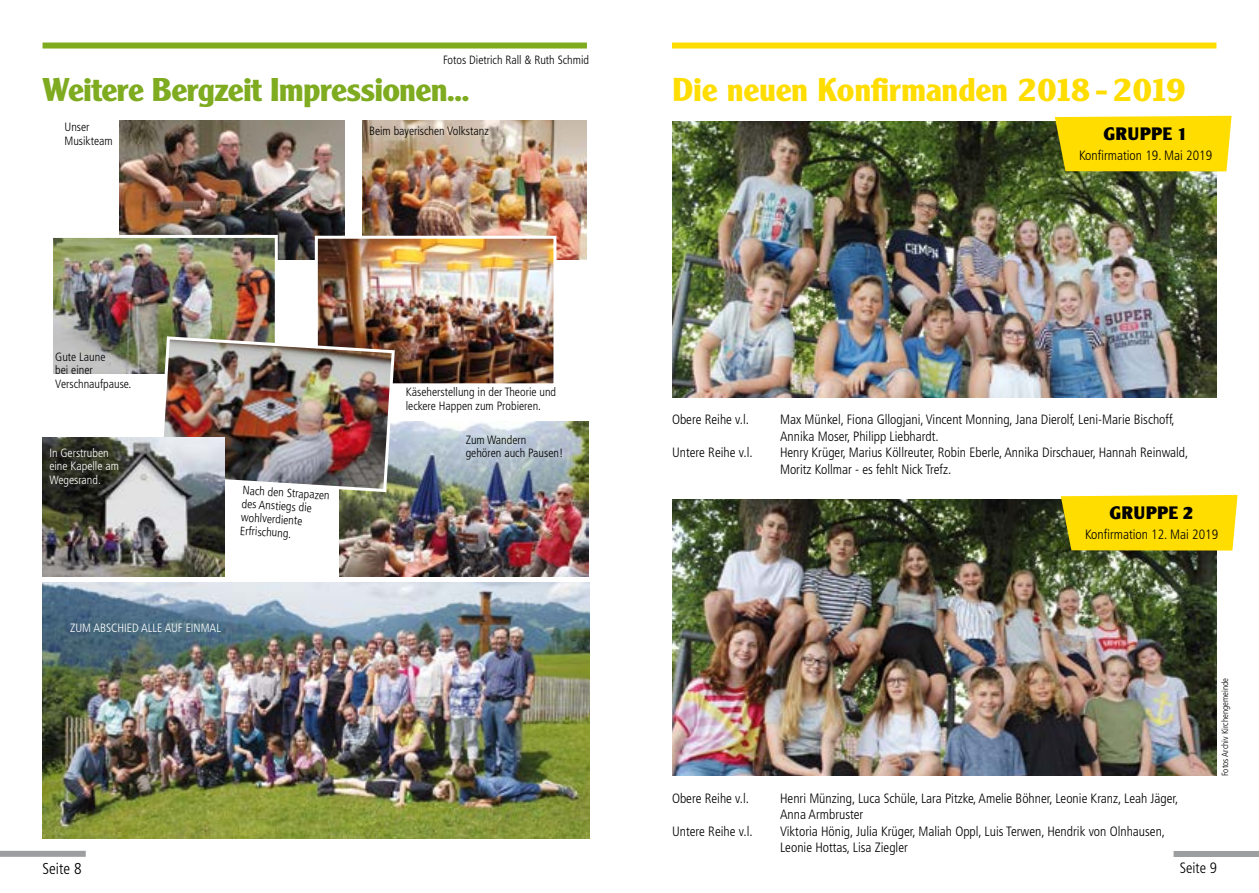
<style>
.page{position:relative;width:1259px;height:893px;background:#fff}
.page>*{position:absolute;margin:0;border:0;box-sizing:border-box;transform-origin:0 0}
.t1{font:800 33px "Clearface Gothic BQ";letter-spacing:.005em;color:#7eab1f}
.t2{font:800 33px "Clearface Gothic BQ";letter-spacing:.02em;color:#fd0}
.t3{font:800 18px "Clearface Gothic BQ";letter-spacing:.04em;color:#000}
.t4{font:300 condensed 15.75px "Frutiger";color:#000}
.t5{font:300 condensed 15px "Frutiger";color:#000}
.t6{font:300 condensed 13.5px/16.5px "Frutiger";color:#000}
.t7{font:300 condensed 12px/13.5px "Frutiger";color:#000}
.t8{font:300 condensed 12px/13.5px "Frutiger";color:#fff}
.t9{font:300 condensed 9px "Frutiger";color:#000}
</style>
<div class="page">
<div style="left:672px;top:43px;width:544px;height:6px;background:#fd0"></div>
<img style="left:672px;top:121px;width:544px;height:277px">
<img style="left:672px;top:500px;width:544px;height:276px">
<div style="left:1054px;top:116px;width:177px;height:55px;background:#fd0"></div>
<svg style="left:1060px;top:495px;width:177px;height:56px;background:#f6d707"></svg>
<img style="left:43px;top:582px;width:547px;height:257px">
<img style="left:340px;top:421px;width:249px;height:155px">
<img style="left:120px;top:120px;width:225px;height:139px">
<img style="left:54px;top:239px;width:220px;height:134px">
<div style="left:50px;top:235px;width:228px;height:142px;border:3px solid #fff"></div>
<img style="left:362px;top:120px;width:224px;height:139px">
<div style="left:43px;top:43px;width:544px;height:6px;background:#7eab1f"></div>
<img style="left:319px;top:240px;width:233px;height:142px">
<div style="left:315px;top:236px;width:241px;height:150px;border:3px solid #fff"></div>
<img style="left:157px;top:335px;width:239px;height:159px">
<img style="left:43px;top:437px;width:181px;height:139px">
<div style="left:0;top:851px;width:86px;height:6px;background:#9c9e9f"></div>
<div style="left:1173px;top:851px;width:86px;height:6px;background:#9c9e9f"></div>
<p class="t7" style="left:443px;top:53px;width:147px">Fotos Dietrich Rall &amp; Ruth Schmid</p>
<h1 class="t1" style="left:43px;top:71px;width:427px">Weitere Bergzeit Impressionen...</h1>
<p class="t7" style="left:64px;top:121px;width:50px">Unser<br>Musikteam</p>
<p class="t7" style="left:369px;top:124px;width:121px">Beim bayerischen Volkstanz</p>
<p class="t7" style="left:55px;top:350px;width:78px">Gute Laune<br>bei einer<br>Verschnaufpause.</p>
<p class="t8" style="left:49px;top:446px;width:71px">In Gerstruben eine Kapelle am<br>Wegesrand.</p>
<p class="t7" style="left:243px;top:483px;width:89px;rotate:4deg">Nach den Strapazen des Anstiegs die wohlverdiente<br>Erfrischung.</p>
<p class="t8" style="left:70px;top:621px;width:152px">ZUM ABSCHIED ALLE AUF EINMAL</p>
<p class="t7" style="left:406px;top:385px;width:152px">Käseherstellung in der Theorie und leckere Happen zum Probieren.</p>
<p class="t7" style="left:466px;top:433px;width:99px">Zum Wandern gehören auch Pausen!</p>
<h1 class="t2" style="left:673px;top:71px;width:514px">Die neuen Konfirmanden 2018 - 2019</h1>
<h2 class="t3" style="left:1103px;top:124px;width:86px">GRUPPE 1</h2>
<p class="t6" style="left:1079px;top:147px;width:135px">Konfirmation 19. Mai 2019</p>
<p class="t6" style="left:672px;top:412px;width:79px">Obere Reihe v.l.</p>
<p class="t6" style="left:780px;top:412px;width:396px">Max Münkel, Fiona Gllogjani, Vincent Monning, Jana Dierolf, Leni-Marie Bischoff,<br>Annika Moser, Philipp Liebhardt.</p>
<p class="t6" style="left:672px;top:445px;width:82px">Untere Reihe v.l.</p>
<p class="t6" style="left:780px;top:445px;width:410px">Henry Krüger, Marius Köllreuter, Robin Eberle, Annika Dirschauer, Hannah Reinwald,<br>Moritz Kollmar - es fehlt Nick Trefz.</p>
<h2 class="t3" style="left:1109px;top:503px;width:86px">GRUPPE 2</h2>
<p class="t6" style="left:1085px;top:526px;width:135px">Konfirmation 12. Mai 2019</p>
<p class="t6" style="left:672px;top:790px;width:79px">Obere Reihe v.l.</p>
<p class="t6" style="left:780px;top:790px;width:400px">Henri Münzing, Luca Schüle, Lara Pitzke, Amelie Böhner, Leonie Kranz, Leah Jäger,<br>Anna Armbruster</p>
<p class="t6" style="left:672px;top:823px;width:82px">Untere Reihe v.l.</p>
<p class="t6" style="left:780px;top:823px;width:387px">Viktoria Hönig, Julia Krüger, Maliah Oppl, Luis Terwen, Hendrik von Olnhausen,<br>Leonie Hottas, Lisa Ziegler</p>
<p class="t9" style="left:1219px;top:776px;width:99px;rotate:-90deg">Fotos Archiv Kirchengemeinde</p>
<p class="t4" style="left:43px;top:859px;width:41px">Seite 8</p>
<p class="t5" style="left:1179px;top:860px;width:39px">Seite 9</p>
</div>
